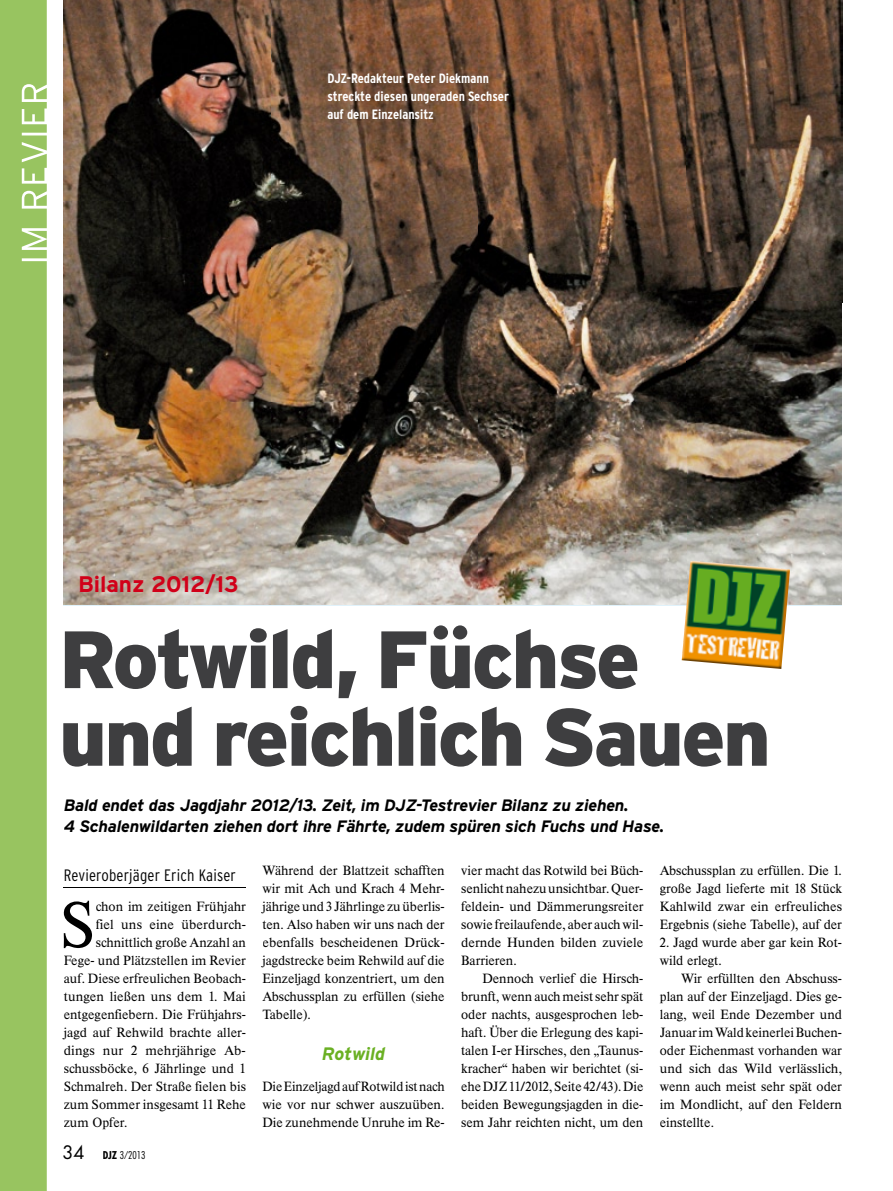
<style>
.page{position:relative;width:893px;height:1191px;background:#fff}
.page>*{position:absolute;margin:0;border:0;box-sizing:border-box;transform-origin:0 0}
.t1{font:900 81px/77.6px "Parey Interstate";letter-spacing:-.03em;color:#3e3e40}
.t2{font:500 64.2px "Parey Times BQ";color:#000}
.t3{font:700 22.5px "Parey Interstate";color:#d10019}
.t4{font:italic 700 18px "Parey Interstate";letter-spacing:-.01em;color:#6ab023}
.t5{font:italic 700 16.5px/21px "Parey Interstate";letter-spacing:-.015em;color:#000}
.t6{font:300 condensed 16.5px "Parey Interstate";letter-spacing:.01em;color:#000}
.t7{font:700 condensed 13.5px/18px "Parey Interstate";color:#fff}
.t8{font:500 13.2px/18px "Parey Times BQ";letter-spacing:.005em;color:#000;text-align:justify}
.t9{font:10.5px "Parey Futura Std Con Lig";color:#000}
.s1{font-family:"Parey Futura";font-size:18px}
.s2{font-family:"Parey Futura";font-weight:700;font-stretch:condensed}
</style>
<div class="page">
<img style="left:64px;top:0;width:778px;height:604px">
<hr style="left:64px;top:887px;width:182px;height:1px;background:#000">
<img style="left:682px;top:561px;width:108px;height:108px">
<div style="left:0;top:0;width:47px;height:1191px;background:#98c460"></div>
<p class="t7" style="left:327px;top:69px;width:183px">DJZ-Redakteur Peter Diekmann streckte diesen ungeraden Sechser auf dem Einzelansitz</p>
<h3 class="t3" style="left:78px;top:571px;width:162px">Bilanz 2012/13</h3>
<h1 class="t1" style="left:59px;top:620px;width:713px">Rotwild, Füchse und reichlich Sauen</h1>
<p class="t5" style="left:64px;top:794px;width:602px">Bald endet das Jagdjahr 2012/13. Zeit, im DJZ-Testrevier Bilanz zu ziehen.<br>4 Schalenwildarten ziehen dort ihre Fährte, zudem spüren sich Fuchs und Hase.</p>
<p class="t6" style="left:64px;top:866px;width:174px">Revieroberjäger Erich Kaiser</p>
<h2 class="t2" style="left:59px;top:887px;width:38px">S</h2>
<p class="t8" style="left:96px;top:898px;width:152px">chon im zeitigen Frühjahr</p>
<p class="t8" style="left:262px;top:862px;width:184px">Während der Blattzeit schafften wir mit Ach und Krach 4 Mehr&shy;jährige und 3 Jährlinge zu überlis&shy;ten. Also haben wir uns nach der ebenfalls bescheidenen Drück&shy;jagdstrecke beim Rehwild auf die Einzeljagd konzentriert, um den Abschussplan zu erfüllen (siehe Tabelle).</p>
<h3 class="t4" style="left:322px;top:1043px;width:65px">Rotwild</h3>
<p class="t8" style="left:262px;top:1078px;width:184px">Die Einzeljagd auf Rotwild ist nach wie vor nur schwer auszuüben.<br>Die zunehmende Unruhe im Re-</p>
<p class="t8" style="left:660px;top:862px;width:184px">Abschussplan zu erfüllen. Die 1. große Jagd lieferte mit 18 Stück Kahlwild zwar ein erfreuliches Ergebnis (siehe Tabelle), auf der</p>
<p class="t8" style="left:660px;top:934px;width:184px">2. Jagd wurde aber gar kein Rot&shy;wild erlegt.</p>
<p class="t8" style="left:660px;top:970px;width:184px;text-indent:21px">Wir erfüllten den Abschuss&shy;plan auf der Einzeljagd. Dies ge&shy;lang, weil Ende Dezember und Januar im Wald keinerlei Buchen&shy;oder Eichenmast vorhanden war und sich das Wild verlässlich, wenn auch meist sehr spät oder im Mondlicht, auf den Feldern einstellte.</p>
<p class="t8" style="left:461px;top:862px;width:184px">vier macht das Rotwild bei Büch&shy;senlicht nahezu unsichtbar. Quer&shy;feldein- und Dämmerungsreiter sowie freilaufende, aber auch wil&shy;dernde Hunden bilden zuviele Barrieren.</p>
<p class="t8" style="left:461px;top:970px;width:184px;text-indent:21px">Dennoch verlief die Hirsch&shy;brunft, wenn auch meist sehr spät oder nachts, ausgesprochen leb&shy;haft. Über die Erlegung des kapi&shy;talen I-er Hirsches, den „Taunus&shy;kracher“ haben wir berichtet (si&shy;ehe DJZ 11/2012, Seite 42/43). Die beiden Bewegungsjagden in die&shy;sem Jahr reichten nicht, um den</p>
<p class="t8" style="left:96px;top:916px;width:152px">fiel uns eine überdurch-</p>
<p class="t8" style="left:96px;top:934px;width:151px">schnittlich große Anzahl an</p>
<p class="t8" style="left:64px;top:952px;width:184px">Fege- und Plätzstellen im Revier</p>
<p class="t8" style="left:64px;top:970px;width:184px">auf. Diese erfreulichen Beobach-</p>
<p class="t8" style="left:64px;top:988px;width:184px">tungen ließen uns dem 1. Mai</p>
<p class="t8" style="left:64px;top:1006px;width:184px">entgegenfiebern. Die Frühjahrs-</p>
<p class="t8" style="left:64px;top:1024px;width:184px">jagd auf Rehwild brachte aller-</p>
<p class="t8" style="left:64px;top:1042px;width:184px">dings nur 2 mehrjährige Ab-</p>
<p class="t8" style="left:64px;top:1060px;width:184px">schussböcke, 6 Jährlinge und 1</p>
<p class="t8" style="left:64px;top:1078px;width:184px">Schmalreh. Der Straße fielen bis</p>
<p class="t8" style="left:64px;top:1096px;width:184px">zum Sommer insgesamt 11 Rehe</p>
<p class="t8" style="left:64px;top:1114px;width:65px">zum Opfer.</p>
<p class="t9" style="left:63px;top:1149px;width:85px"><span class="s1">34</span> <span class="s2">DJZ</span> 3/2013</p>
</div>
